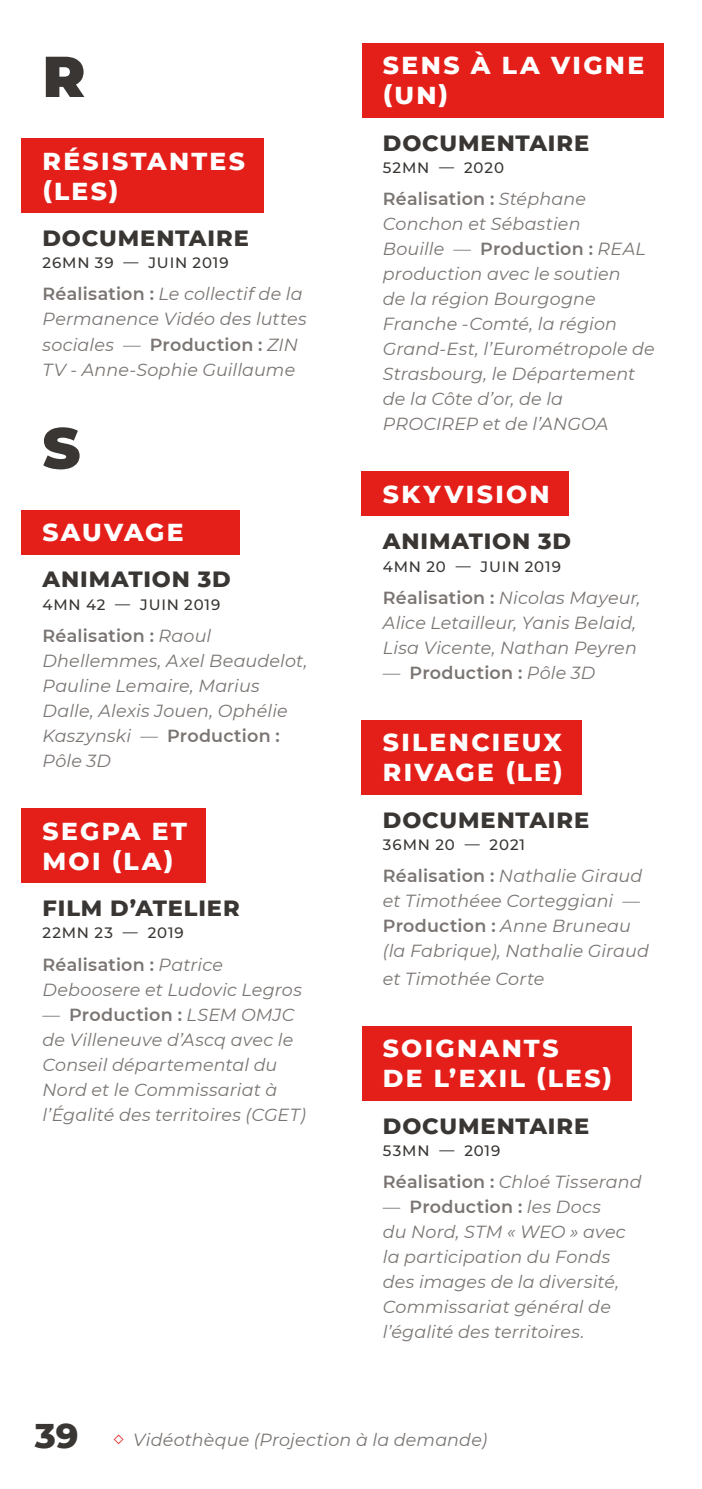
<style>
.page{position:relative;width:702px;height:1489px;background:#fff}
.page>*{position:absolute;margin:0;border:0;box-sizing:border-box;transform-origin:0 0}
.t1{font:900 57.5px "Montserrat";color:#393633}
.t2{font:800 25px/30px "Montserrat";letter-spacing:.095em;color:#fff}
.t3{font:800 25px "Montserrat";letter-spacing:.075em;color:#fff}
.t4{font:800 22.5px "Montserrat";letter-spacing:.04em;color:#393633}
.t5{font:italic 17.5px/25px "Montserrat";letter-spacing:.01em;color:#7a7572}
.t6{font:600 17.5px "Montserrat";letter-spacing:.015em;color:#7a7572}
.t7{font:500 15px "Montserrat";letter-spacing:.06em;color:#393633}
.s1{font-weight:600;font-style:normal}
.s2{font-weight:400;font-style:italic}
.s3{font-weight:800;font-style:normal;font-size:35px;color:#393633}
.s4{color:#e41f1a}
</style>
<div class="page">
<div style="left:21px;top:138px;width:243px;height:75px;background:#e41f1a"></div>
<div style="left:21px;top:509px;width:219px;height:45px;background:#e41f1a"></div>
<div style="left:21px;top:808px;width:185px;height:74px;background:#e41f1a"></div>
<div style="left:361px;top:43px;width:302px;height:75px;background:#e41f1a"></div>
<div style="left:361px;top:471px;width:208px;height:45px;background:#e41f1a"></div>
<div style="left:361px;top:720px;width:221px;height:74px;background:#e41f1a"></div>
<div style="left:361px;top:1026px;width:270px;height:74px;background:#e41f1a"></div>
<h1 class="t1" style="left:43px;top:33px;width:44px">R</h1>
<h2 class="t2" style="left:43px;top:144px;width:204px">RÉSISTANTES (LES)</h2>
<p class="t4" style="left:43px;top:221px;width:208px">DOCUMENTAIRE</p>
<p class="t7" style="left:43px;top:252px;width:188px">26MN 39 — JUIN 2019</p>
<p class="t5" style="left:43px;top:281px;width:265px"><span class="s1">Réalisation :</span> Le collectif de la<br>Permanence Vidéo des luttes sociales — <span class="s1">Production :</span> ZIN<br>TV - Anne-Sophie Guillaume</p>
<h1 class="t1" style="left:43px;top:405px;width:39px">S</h1>
<h2 class="t3" style="left:43px;top:514px;width:143px">SAUVAGE</h2>
<p class="t4" style="left:43px;top:563px;width:190px">ANIMATION 3D</p>
<p class="t7" style="left:43px;top:594px;width:179px">4MN 42 — JUIN 2019</p>
<p class="t5" style="left:43px;top:622px;width:266px"><span class="s1">Réalisation :</span> Raoul<br>Dhellemmes, Axel Beaudelot,<br>Pauline Lemaire, Marius<br>Dalle, Alexis Jouen, Ophélie<br>Kaszynski — <span class="s1">Production :<br></span>Pôle 3D</p>
<h2 class="t2" style="left:43px;top:814px;width:146px">SEGPA ET<br>MOI (LA)</h2>
<p class="t4" style="left:43px;top:891px;width:199px">FILM D’ATELIER</p>
<p class="t7" style="left:43px;top:922px;width:143px">22MN 23 — 2019</p>
<p class="t5" style="left:43px;top:951px;width:261px"><span class="s1">Réalisation :</span> Patrice<br>Deboosere et Ludovic Legros</p>
<p class="t5" style="left:43px;top:1001px;width:265px">— <span class="s1">Production :</span> LSEM OMJC de Villeneuve d’Ascq avec le<br>Conseil départemental du<br>Nord et le Commissariat à l’Égalité des territoires (CGET)</p>
<h2 class="t2" style="left:383px;top:49px;width:263px">SENS À LA VIGNE (UN)</h2>
<p class="t4" style="left:383px;top:126px;width:208px">DOCUMENTAIRE</p>
<p class="t7" style="left:383px;top:157px;width:123px">52MN — 2020</p>
<p class="t5" style="left:383px;top:186px;width:273px"><span class="s1">Réalisation :</span> Stéphane<br>Conchon et Sébastien<br>Bouille — <span class="s1">Production :</span> REAL production avec le soutien<br>de la région Bourgogne<br>Franche -Comté, la région<br>Grand-Est, l’Eurométropole de<br>Strasbourg, le Département de la Côte d’or, de la<br>PROCIREP et de l’ANGOA</p>
<h2 class="t2" style="left:383px;top:477px;width:168px">SKYVISION</h2>
<p class="t4" style="left:383px;top:524px;width:190px">ANIMATION 3D</p>
<p class="t7" style="left:383px;top:556px;width:179px">4MN 20 — JUIN 2019</p>
<p class="t5" style="left:383px;top:584px;width:259px"><span class="s1">Réalisation :</span> Nicolas Mayeur,<br>Alice Letailleur, Yanis Belaid,<br>Lisa Vicente, Nathan Peyren</p>
<p class="t6" style="left:383px;top:660px;width:214px"><span class="s2">—</span> Production : <span class="s2">Pôle 3D</span></p>
<h2 class="t2" style="left:383px;top:726px;width:181px">SILENCIEUX<br>RIVAGE (LE)</h2>
<p class="t4" style="left:383px;top:803px;width:208px">DOCUMENTAIRE</p>
<p class="t7" style="left:383px;top:834px;width:144px">36MN 20 — 2021</p>
<p class="t5" style="left:383px;top:862px;width:267px"><span class="s1">Réalisation :</span> Nathalie Giraud et Timothéee Corteggiani —<br><span class="s1">Production :</span> Anne Bruneau (la Fabrique), Nathalie Giraud</p>
<p class="t5" style="left:383px;top:965px;width:163px">et Timothée Corte</p>
<h2 class="t2" style="left:383px;top:1032px;width:231px">SOIGNANTS<br>DE L’EXIL (LES)</h2>
<p class="t4" style="left:383px;top:1109px;width:208px">DOCUMENTAIRE</p>
<p class="t7" style="left:383px;top:1140px;width:119px">53MN — 2019</p>
<p class="t5" style="left:383px;top:1168px;width:260px"><span class="s1">Réalisation :</span> Chloé Tisserand</p>
<p class="t5" style="left:383px;top:1193px;width:244px">— <span class="s1">Production :</span> les Docs du Nord, STM « WEO » avec la participation du Fonds des images de la diversité,<br>Commissariat général de l’égalité des territoires.</p>
<p class="t5" style="left:35px;top:1426px;width:454px"><span class="s3">39</span> <span class="s4">◇</span> Vidéothèque (Projection à la demande)</p>
</div>
